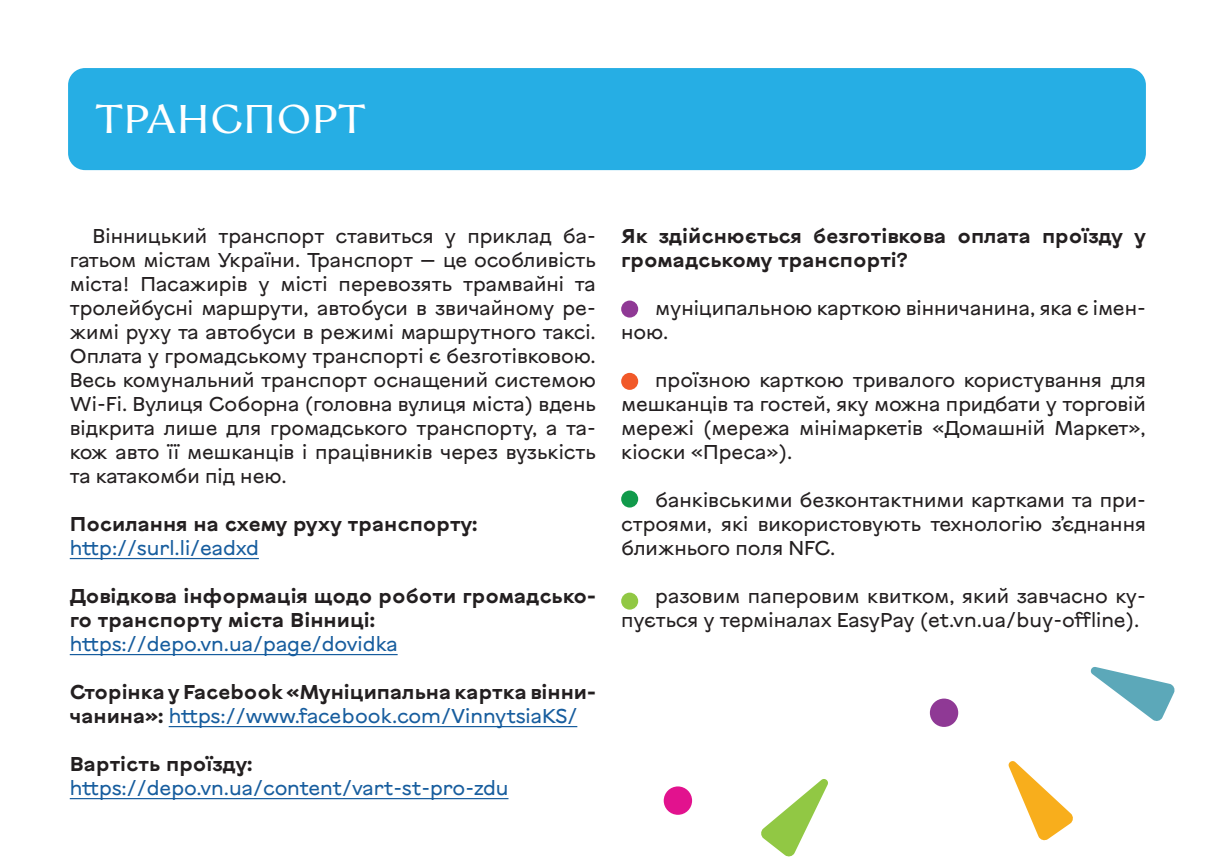
<style>
.page{position:relative;width:1214px;height:862px;background:#fff}
.page>*{position:absolute;margin:0;border:0;box-sizing:border-box;transform-origin:0 0}
.t1{font:40px "Vinnytsia Serif";color:#fff}
.t2{font:20px/24px "Vinnytsia Sans";color:#231f20;text-align:justify}
.t3{font:700 20px/24px "Vinnytsia Sans";color:#231f20}
.t4{font:20px "Vinnytsia Sans";color:#175d9e}
.s1{font-weight:400;color:#175d9e}
</style>
<div class="page">
<div style="left:621px;top:300px;width:17px;height:17px;background:#8f3995;border-radius:50%"></div>
<div style="left:621px;top:373px;width:17px;height:17px;background:#f15929;border-radius:50%"></div>
<div style="left:621px;top:592px;width:17px;height:17px;background:#91c844;border-radius:50%"></div>
<div style="left:621px;top:490px;width:17px;height:17px;background:#119a4b;border-radius:50%"></div>
<div style="left:68px;top:68px;width:1077px;height:102px;background:#26aee4;border-radius:17px"></div>
<hr style="left:70px;top:558px;width:189px;height:1px;background:#175d9e">
<hr style="left:70px;top:654px;width:327px;height:1px;background:#175d9e">
<hr style="left:169px;top:726px;width:408px;height:1px;background:#175d9e">
<hr style="left:70px;top:798px;width:438px;height:1px;background:#175d9e">
<div style="left:663px;top:786px;width:29px;height:29px;background:#e2128e;border-radius:50%"></div>
<div style="left:929px;top:698px;width:29px;height:29px;background:#8f3995;border-radius:50%"></div>
<svg style="left:761px;top:779px;width:67px;height:78px"></svg>
<svg style="left:1090px;top:667px;width:85px;height:54px"></svg>
<svg style="left:1008px;top:761px;width:65px;height:80px"></svg>
<p class="t1" style="left:96px;top:94px;width:271px">ТРАНСПОРТ</p>
<p class="t2" style="left:70px;top:224px;width:527px;text-indent:23px">Вінницький транспорт ставиться у приклад ба&shy;гатьом містам України. Транспорт — це особливість міста! Пасажирів у місті перевозять трамвайні та тролейбусні маршрути, автобуси в звичайному ре&shy;жимі руху та автобуси в режимі маршрутного таксі.<br>Оплата у громадському транспорті є безготівковою.<br>Весь комунальний транспорт оснащений системою Wi-Fi. Вулиця Соборна (головна вулиця міста) вдень відкрита лише для громадського транспорту, а та&shy;кож авто її мешканців і працівників через вузькість та катакомби під нею.</p>
<p class="t3" style="left:70px;top:512px;width:409px">Посилання на схему руху транспорту:</p>
<p class="t4" style="left:70px;top:536px;width:191px">http://surl.li/eadxd</p>
<p class="t3" style="left:70px;top:584px;width:527px">Довідкова інформація щодо роботи громадсько&shy;го транспорту міста Вінниці:</p>
<p class="t4" style="left:70px;top:632px;width:329px">https://depo.vn.ua/page/dovidka</p>
<p class="t3" style="left:70px;top:680px;width:527px">Сторінка у Facebook «Муніципальна картка вінни&shy;чанина»: <span class="s1">https://www.facebook.com/VinnytsiaKS/</span></p>
<p class="t3" style="left:70px;top:752px;width:184px">Вартість проїзду:</p>
<p class="t4" style="left:70px;top:776px;width:440px">https://depo.vn.ua/content/vart-st-pro-zdu</p>
<p class="t3" style="left:621px;top:224px;width:526px">Як здійснюється безготівкова оплата проїзду у громадському транспорті?</p>
<p class="t2" style="left:621px;top:296px;width:526px;text-indent:34px">муніципальною карткою вінничанина, яка є імен&shy;ною.</p>
<p class="t2" style="left:621px;top:368px;width:526px;text-indent:34px">проїзною карткою тривалого користування для мешканців та гостей, яку можна придбати у торговій мережі (мережа мінімаркетів «Домашній Маркет», кіоски «Преса»).</p>
<p class="t2" style="left:621px;top:488px;width:526px;text-indent:34px">банківськими безконтактними картками та при&shy;строями, які використовують технологію з’єднання ближнього поля NFC.</p>
<p class="t2" style="left:621px;top:584px;width:526px;text-indent:34px">разовим паперовим квитком, який завчасно ку&shy;пується у терміналах EasyPay (et.vn.ua/buy-offline).</p>
</div>
